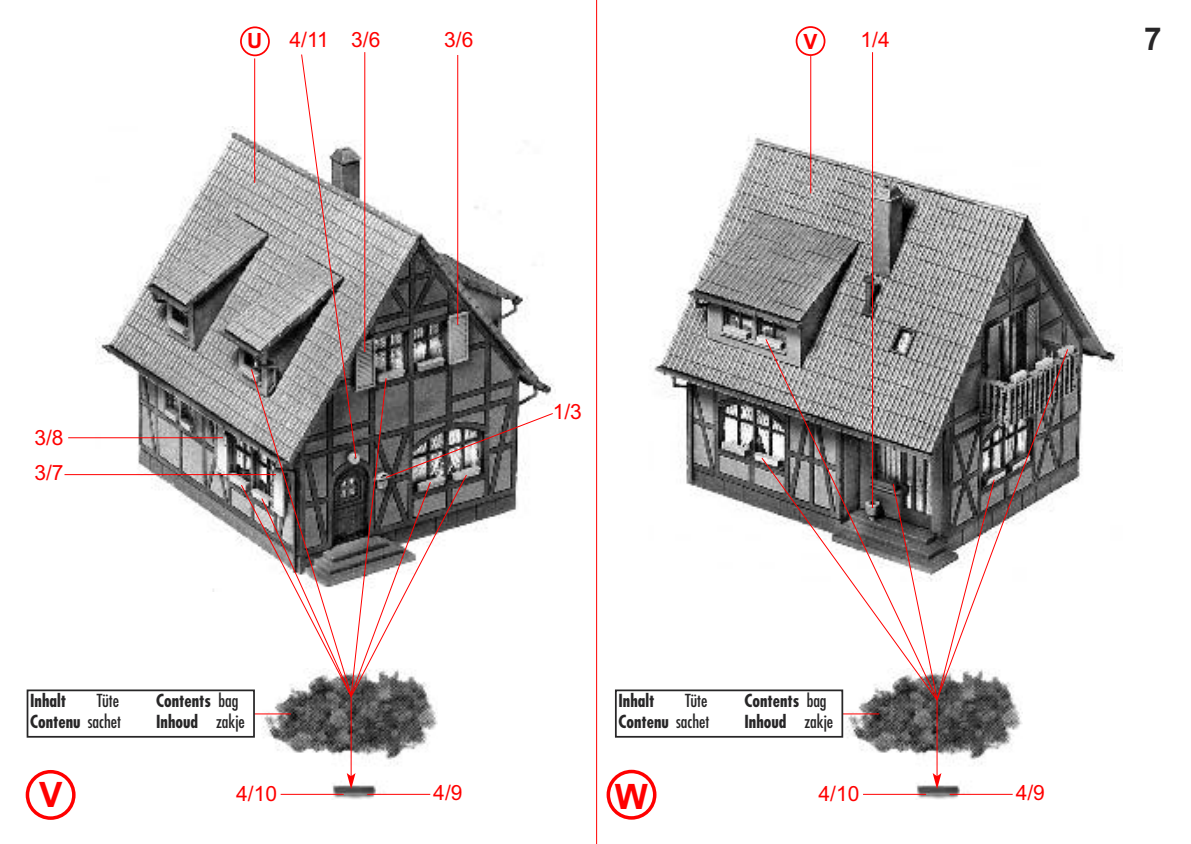
<style>
.page{position:relative;width:1191px;height:844px;background:#fff}
.page>*{position:absolute;margin:0;border:0;box-sizing:border-box;transform-origin:0 0}
.t1{font:700 35px "Arial";color:#f00}
.t2{font:700 31.5px "Arial";color:#272627}
.t3{font:21px "Arial";color:#f00}
.t4{font:700 21px "Arial";color:#f00}
.t5{font:700 condensed 17.5px "Futura Std";color:#272627}
.t6{font:condensed 17.5px "Futura Std";color:#272627}
.s1{font-weight:400}
</style>
<div class="page">
<img style="left:845px;top:700px;width:177px;height:99px">
<hr style="left:936px;top:696px;width:1px;height:80px;background:#f00">
<svg style="left:932px;top:772px;width:9px;height:17px"></svg>
<hr style="left:949px;top:793px;width:63px;height:1px;background:#f00">
<hr style="left:863px;top:793px;width:63px;height:1px;background:#f00">
<hr style="left:842px;top:713px;width:37px;height:1px;background:#f00">
<div style="left:615px;top:689px;width:228px;height:48px;border:2px solid #272627"></div>
<hr style="left:596px;top:0;width:1px;height:843px;background:#f00">
<img style="left:95px;top:126px;width:461px;height:465px">
<img style="left:650px;top:133px;width:469px;height:377px">
<svg style="left:26px;top:770px;width:50px;height:49px"></svg>
<svg style="left:606px;top:769px;width:50px;height:50px"></svg>
<img style="left:261px;top:698px;width:177px;height:101px">
<svg style="left:795px;top:26px;width:30px;height:30px"></svg>
<hr style="left:68px;top:437px;width:155px;height:1px;background:#f00">
<hr style="left:351px;top:696px;width:1px;height:80px;background:#f00">
<svg style="left:347px;top:772px;width:8px;height:17px"></svg>
<hr style="left:872px;top:52px;width:1px;height:456px;background:#f00">
<hr style="left:810px;top:56px;width:1px;height:137px;background:#f00">
<hr style="left:64px;top:474px;width:212px;height:1px;background:#f00">
<hr style="left:367px;top:793px;width:63px;height:1px;background:#f00">
<hr style="left:281px;top:793px;width:63px;height:1px;background:#f00">
<hr style="left:254px;top:713px;width:37px;height:1px;background:#f00">
<svg style="left:760px;top:456px;width:132px;height:245px"></svg>
<svg style="left:764px;top:338px;width:174px;height:362px"></svg>
<svg style="left:892px;top:478px;width:103px;height:223px"></svg>
<svg style="left:936px;top:348px;width:132px;height:352px"></svg>
<svg style="left:240px;top:26px;width:314px;height:672px"></svg>
<div style="left:27px;top:689px;width:228px;height:48px;border:2px solid #272627"></div>
<p class="t4" style="left:247px;top:29px;width:17px">U</p>
<p class="t3" style="left:444px;top:27px;width:31px">3/6</p>
<p class="t4" style="left:803px;top:29px;width:16px">V</p>
<p class="t3" style="left:860px;top:27px;width:31px">1/4</p>
<p class="t3" style="left:289px;top:27px;width:92px">4/11 3/6</p>
<h2 class="t2" style="left:1144px;top:20px;width:19px">7</h2>
<p class="t3" style="left:34px;top:425px;width:31px">3/8</p>
<p class="t3" style="left:34px;top:460px;width:31px">3/7</p>
<p class="t5" style="left:30px;top:693px;width:37px">Inhalt</p>
<p class="t6" style="left:97px;top:692px;width:24px">Tüte</p>
<p class="t5" style="left:156px;top:693px;width:84px">Contents <span class="s1">bag</span></p>
<p class="t5" style="left:30px;top:714px;width:92px">Contenu <span class="s1">sachet</span></p>
<p class="t5" style="left:156px;top:714px;width:90px">Inhoud <span class="s1">zakje</span></p>
<p class="t3" style="left:552px;top:399px;width:31px">1/3</p>
<p class="t5" style="left:618px;top:693px;width:37px">Inhalt</p>
<p class="t6" style="left:685px;top:692px;width:24px">Tüte</p>
<p class="t5" style="left:744px;top:693px;width:84px">Contents <span class="s1">bag</span></p>
<p class="t5" style="left:618px;top:714px;width:92px">Contenu <span class="s1">sachet</span></p>
<p class="t5" style="left:744px;top:714px;width:90px">Inhoud <span class="s1">zakje</span></p>
<h1 class="t1" style="left:39px;top:774px;width:25px">V</h1>
<p class="t3" style="left:433px;top:780px;width:31px">4/9</p>
<h1 class="t1" style="left:614px;top:776px;width:35px">W</h1>
<p class="t3" style="left:236px;top:781px;width:42px">4/10</p>
<p class="t3" style="left:818px;top:781px;width:42px">4/10</p>
<p class="t3" style="left:1015px;top:780px;width:31px">4/9</p>
</div>
